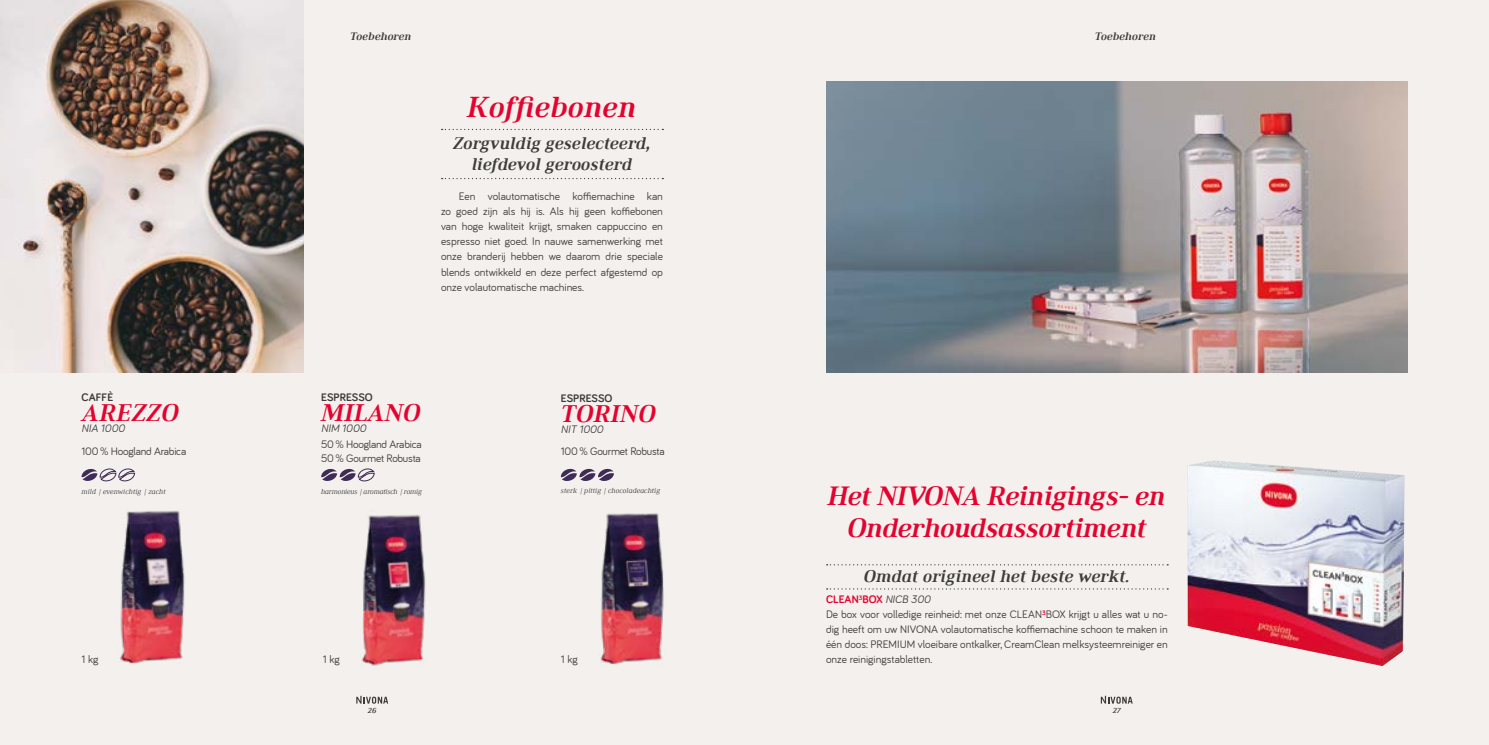
<style>
.page{position:relative;width:1489px;height:745px;background:#fff}
.page>*{position:absolute;margin:0;border:0;box-sizing:border-box;transform-origin:0 0}
.t1{font:italic 700 30px "Ethos";color:#e4032e}
.t2{font:italic 700 27.5px/32.5px "Ethos";letter-spacing:-.02em;color:#e4032e;text-align:center}
.t3{font:italic 700 25px "Ethos";color:#e4032e}
.t4{font:italic 700 17.5px/21px "Ethos";color:#3c3c3b;text-align:center}
.t5{font:11.25px/15px "Bariol";color:#3c3c3b}
.t6{font:11.25px/13.5px "Bariol";letter-spacing:-.02em;color:#3c3c3b}
.t7{font:700 11.25px "Bariol";color:#3c3c3b}
.t8{font:italic 11.25px "Bariol";color:#3c3c3b}
.t9{font:italic 700 11.25px "Ethos";color:#3c3c3b}
.t10{font:italic 300 7.5px "Ethos";color:#3c3c3b}
.t11{font:italic 300 7.5px "Ethos";letter-spacing:-.03em;color:#3c3c3b}
.t12{font:italic 700 7.5px "Ethos";color:#3c3c3b}
.s1{font-weight:700;color:#e4032e}
.s2{font-style:italic}
</style>
<div class="page">
<div style="left:0;top:0;width:1488px;height:744px;background:#f4f0ed"></div>
<img style="left:826px;top:81px;width:581px;height:291px">
<img style="left:1187px;top:460px;width:217px;height:205px">
<img style="left:600px;top:513px;width:64px;height:152px">
<img style="left:361px;top:514px;width:65px;height:152px">
<img style="left:119px;top:510px;width:66px;height:154px">
<img style="left:0;top:0;width:303px;height:372px">
<svg style="left:826px;top:564px;width:342px;height:1px"></svg>
<svg style="left:826px;top:588px;width:342px;height:1px"></svg>
<svg style="left:560px;top:468px;width:54px;height:13px"></svg>
<svg style="left:81px;top:468px;width:54px;height:14px"></svg>
<svg style="left:321px;top:468px;width:53px;height:14px"></svg>
<svg style="left:441px;top:178px;width:222px;height:1px"></svg>
<svg style="left:441px;top:129px;width:222px;height:1px"></svg>
<svg style="left:356px;top:695px;width:32px;height:8px"></svg>
<svg style="left:1100px;top:695px;width:32px;height:8px"></svg>
<p class="t9" style="left:350px;top:30px;width:63px">Toebehoren</p>
<p class="t9" style="left:1094px;top:30px;width:63px">Toebehoren</p>
<h1 class="t1" style="left:467px;top:89px;width:171px">Koffiebonen</h1>
<h3 class="t4" style="left:453px;top:133px;width:199px">Zorgvuldig geselecteerd, liefdevol geroosterd</h3>
<p class="t7" style="left:81px;top:389px;width:33px">CAFFÈ</p>
<h3 class="t3" style="left:81px;top:397px;width:99px">AREZZO</h3>
<p class="t8" style="left:81px;top:422px;width:45px">NIA 1000</p>
<p class="t6" style="left:81px;top:444px;width:106px">100 % Hoogland Arabica</p>
<p class="t5" style="left:441px;top:189px;width:223px;text-align:justify;text-indent:18px">Een volautomatische koffiemachine kan zo goed zijn als hij is. Als hij geen koffiebonen van hoge kwaliteit krijgt, smaken cappuccino en espresso niet goed. In nauwe samenwerking met onze branderij hebben we daarom drie speciale blends ontwikkeld en deze perfect afgestemd op onze volautomatische machines.</p>
<p class="t7" style="left:321px;top:389px;width:53px">ESPRESSO</p>
<h3 class="t3" style="left:321px;top:397px;width:101px">MILANO</h3>
<p class="t8" style="left:321px;top:422px;width:47px">NIM 1000</p>
<p class="t6" style="left:321px;top:437px;width:102px">50 % Hoogland Arabica<br>50 % Gourmet Robusta</p>
<p class="t7" style="left:561px;top:390px;width:53px">ESPRESSO</p>
<h3 class="t3" style="left:561px;top:398px;width:97px">TORINO</h3>
<p class="t8" style="left:561px;top:423px;width:44px">NIT 1000</p>
<p class="t6" style="left:561px;top:444px;width:105px">100 % Gourmet Robusta</p>
<p class="t10" style="left:81px;top:486px;width:86px">mild |evenwichtig |zacht</p>
<p class="t10" style="left:561px;top:485px;width:101px">sterk |pittig |chocoladeachtig</p>
<p class="t11" style="left:321px;top:486px;width:102px">harmonieus |aromatisch |romig</p>
<p class="t5" style="left:81px;top:651px;width:19px">1 kg</p>
<p class="t5" style="left:323px;top:651px;width:19px">1 kg</p>
<p class="t5" style="left:561px;top:651px;width:19px">1 kg</p>
<h2 class="t2" style="left:827px;top:479px;width:339px">Het NIVONA Reinigings- en<br>Onderhoudsassortiment</h2>
<h3 class="t4" style="left:863px;top:565px;width:267px">Omdat origineel het beste werkt.</h3>
<p class="t5" style="left:826px;top:591px;width:343px"><span class="s1">CLEAN</span><sup>3</sup><span class="s1">BOX</span> <span class="s2">NICB 300<br></span>De box voor volledige reinheid: met onze CLEAN<sup>3</sup>BOX krijgt u alles wat u no&shy;dig heeft om uw NIVONA volautomatische koffiemachine schoon te maken in één doos: PREMIUM vloeibare ontkalker, CreamClean melksysteemreiniger en onze reinigingstabletten.</p>
<p class="t12" style="left:368px;top:705px;width:10px">26</p>
<p class="t12" style="left:1112px;top:705px;width:10px">27</p>
</div>
